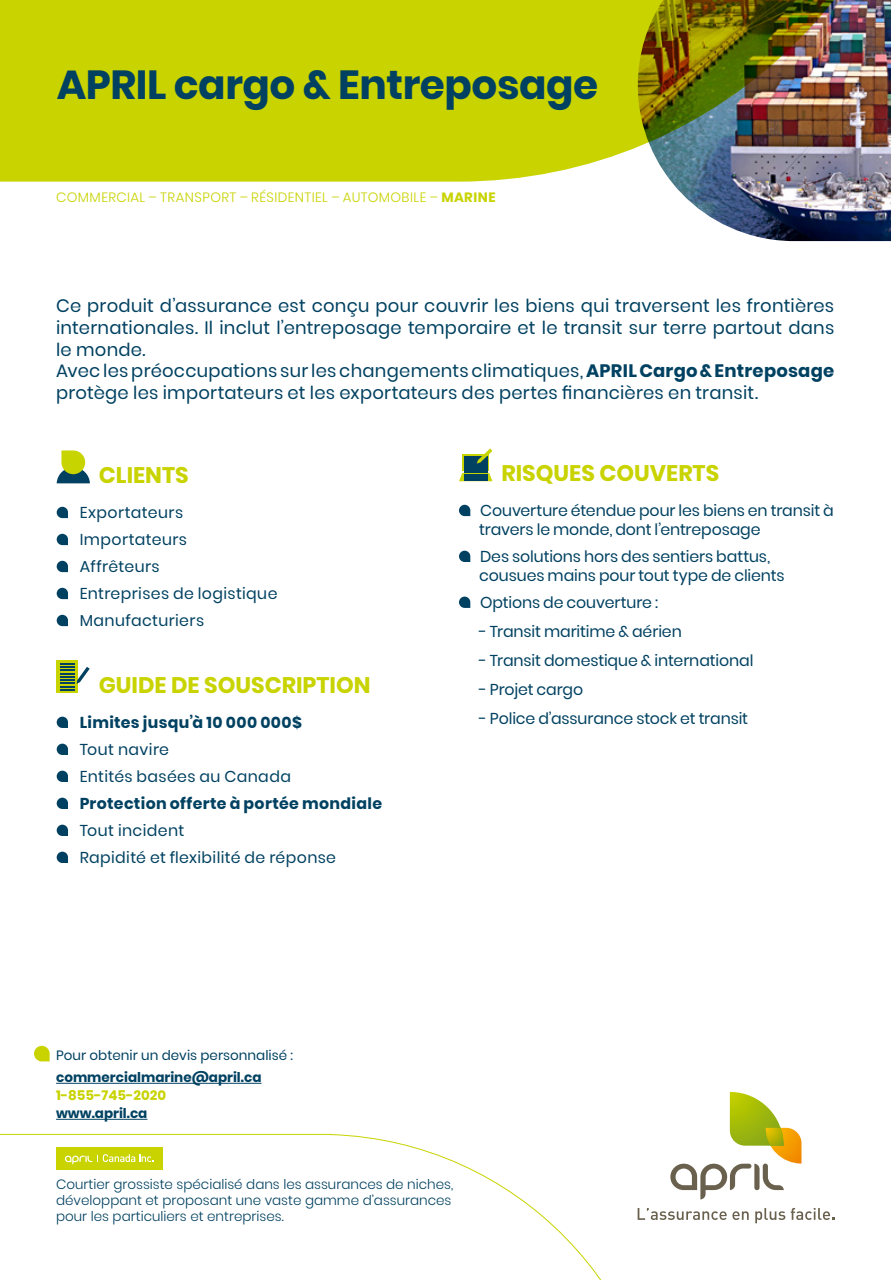
<style>
.page{position:relative;width:891px;height:1280px;background:#fff}
.page>*{position:absolute;margin:0;border:0;box-sizing:border-box;transform-origin:0 0}
.t1{font:700 40.5px "Poppins";letter-spacing:-.01em;color:#004161}
.t2{font:700 22.5px "Poppins";color:#c8d300}
.t3{font:18px/21.6px "Poppins";letter-spacing:.015em;color:#004161}
.t4{font:15.75px/18.9px "Poppins";letter-spacing:-.005em;color:#004161}
.t5{font:15.75px/27px "Poppins";letter-spacing:.025em;color:#004161}
.t6{font:700 15.75px "Poppins";letter-spacing:.02em;color:#004161}
.t7{font:300 13.5px/16.2px "Poppins";color:#004161}
.t8{font:300 13.5px "Poppins";letter-spacing:.03em;color:#c8d300}
.t9{font:700 13.5px "Poppins";color:#004161}
.t10{font:13.5px "Poppins";color:#004161}
.t11{font:700 13.5px "Poppins";color:#c8d300}
.s1{font-weight:700}
</style>
<div class="page">
<img style="left:671px;top:182px;width:220px;height:59px">
<img style="left:0;top:0;width:891px;height:182px">
<svg style="left:57px;top:507px;width:11px;height:11px"></svg>
<svg style="left:57px;top:534px;width:11px;height:11px"></svg>
<svg style="left:57px;top:561px;width:11px;height:11px"></svg>
<svg style="left:57px;top:588px;width:11px;height:11px"></svg>
<svg style="left:57px;top:615px;width:11px;height:11px"></svg>
<svg style="left:57px;top:450px;width:33px;height:33px"></svg>
<svg style="left:57px;top:717px;width:11px;height:11px"></svg>
<svg style="left:57px;top:744px;width:11px;height:11px"></svg>
<svg style="left:57px;top:771px;width:11px;height:11px"></svg>
<svg style="left:57px;top:798px;width:11px;height:11px"></svg>
<svg style="left:57px;top:825px;width:11px;height:11px"></svg>
<svg style="left:57px;top:852px;width:11px;height:11px"></svg>
<div style="left:57px;top:660px;width:21px;height:33px;background:#c7d400"></div>
<svg style="left:60px;top:663px;width:30px;height:27px"></svg>
<svg style="left:459px;top:505px;width:11px;height:11px"></svg>
<svg style="left:459px;top:551px;width:11px;height:11px"></svg>
<svg style="left:459px;top:596px;width:11px;height:12px"></svg>
<svg style="left:462px;top:454px;width:27px;height:17px"></svg>
<svg style="left:459px;top:473px;width:33px;height:8px"></svg>
<div style="left:464px;top:456px;width:23px;height:17px;background:#004061"></div>
<div style="left:464px;top:474px;width:23px;height:7px;background:#004061"></div>
<svg style="left:477px;top:448px;width:15px;height:16px"></svg>
<svg style="left:670px;top:1092px;width:132px;height:107px"></svg>
<svg style="left:664px;top:1211px;width:85px;height:9px"></svg>
<svg style="left:755px;top:1208px;width:30px;height:15px"></svg>
<svg style="left:791px;top:1208px;width:43px;height:12px"></svg>
<hr style="left:56px;top:1083px;width:206px;height:1px;background:#004161">
<hr style="left:56px;top:1119px;width:91px;height:1px;background:#004161">
<svg style="left:34px;top:1046px;width:16px;height:15px"></svg>
<svg style="left:0;top:1134px;width:664px;height:146px"></svg>
<div style="left:56px;top:1147px;width:106px;height:23px;background:#c8d300"></div>
<svg style="left:65px;top:1154px;width:88px;height:10px"></svg>
<h1 class="t1" style="left:57px;top:62px;width:543px">APRIL cargo &amp; Entreposage</h1>
<p class="t8" style="left:56px;top:189px;width:441px">COMMERCIAL – TRANSPORT – RÉSIDENTIEL – AUTOMOBILE – <span class="s1">MARINE</span></p>
<p class="t3" style="left:56px;top:295px;width:780px">Ce produit d’assurance est conçu pour couvrir les biens qui traversent les frontières internationales. Il inclut l’entreposage temporaire et le transit sur terre partout dans le monde.<br>Avec les préoccupations sur les changements climatiques, <span class="s1">APRIL Cargo &amp; Entreposage </span>protège les importateurs et les exportateurs des pertes financières en transit.</p>
<p class="t2" style="left:99px;top:462px;width:91px">CLIENTS</p>
<p class="t5" style="left:80px;top:499px;width:199px">Exportateurs<br>Importateurs<br>Affrêteurs<br>Entreprises de logistique<br>Manufacturiers</p>
<p class="t2" style="left:99px;top:672px;width:273px">GUIDE DE SOUSCRIPTION</p>
<p class="t6" style="left:80px;top:713px;width:224px">Limites jusqu’à 10 000 000$</p>
<p class="t5" style="left:80px;top:736px;width:213px">Tout navire<br>Entités basées au Canada</p>
<p class="t6" style="left:80px;top:794px;width:304px">Protection offerte à portée mondiale</p>
<p class="t5" style="left:80px;top:817px;width:258px">Tout incident<br>Rapidité et flexibilité de réponse</p>
<p class="t2" style="left:501px;top:460px;width:219px">RISQUES COUVERTS</p>
<p class="t4" style="left:479px;top:501px;width:356px">Couverture étendue pour les biens en transit à travers le monde, dont l’entreposage</p>
<p class="t4" style="left:479px;top:547px;width:307px">Des solutions hors des sentiers battus, cousues mains pour tout type de clients</p>
<p class="t4" style="left:480px;top:593px;width:179px">Options de couverture :</p>
<p class="t4" style="left:479px;top:622px;width:204px">- Transit maritime &amp; aérien</p>
<p class="t4" style="left:479px;top:651px;width:276px">- Transit domestique &amp; international</p>
<p class="t4" style="left:479px;top:680px;width:106px">- Projet cargo</p>
<p class="t4" style="left:479px;top:709px;width:270px">- Police d’assurance stock et transit</p>
<p class="t10" style="left:56px;top:1048px;width:238px">Pour obtenir un devis personnalisé :</p>
<p class="t9" style="left:56px;top:1070px;width:207px">commercialmarine@april.ca</p>
<p class="t11" style="left:56px;top:1088px;width:112px">1-855-745-2020</p>
<p class="t9" style="left:56px;top:1106px;width:93px">www.april.ca</p>
<p class="t7" style="left:56px;top:1176px;width:399px">Courtier grossiste spécialisé dans les assurances de niches, développant et proposant une vaste gamme d’assurances pour les particuliers et entreprises.</p>
</div>
